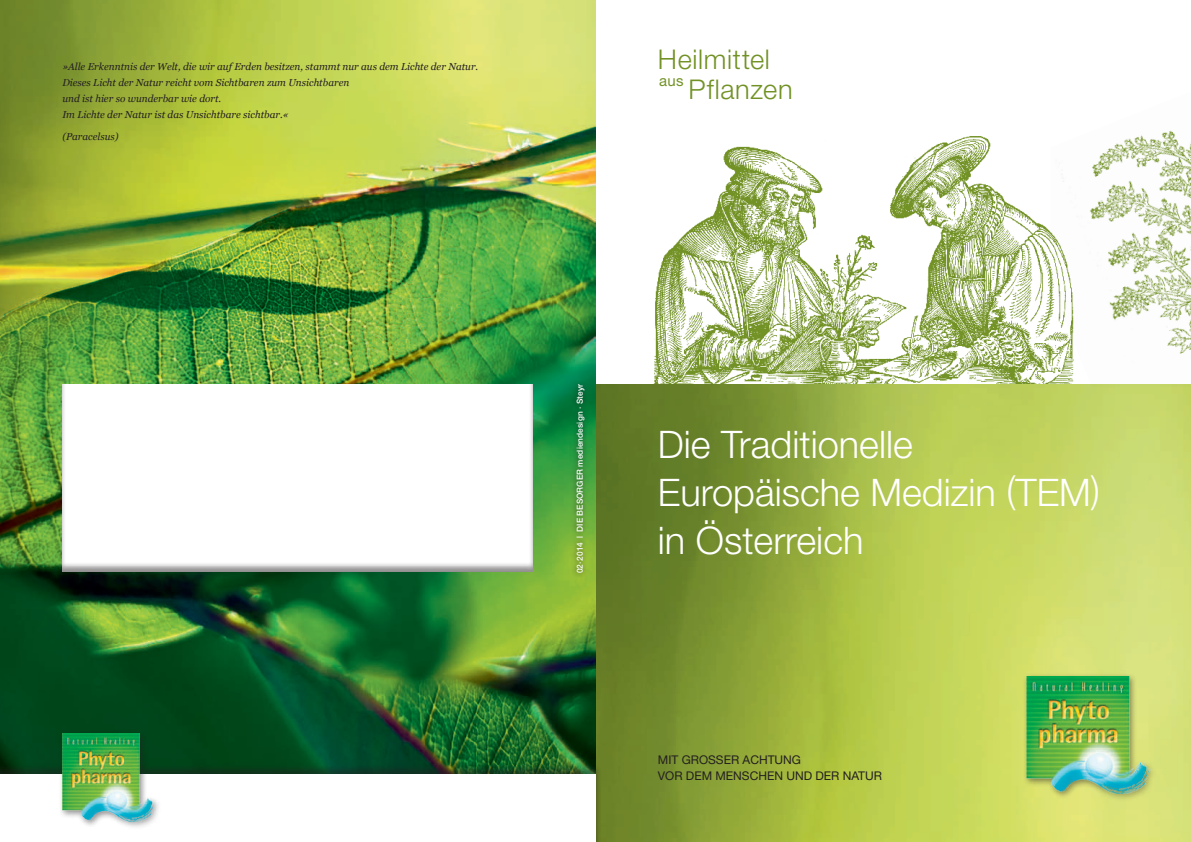
<style>
.page{position:relative;width:1191px;height:842px;background:#fff}
.page>*{position:absolute;margin:0;border:0;box-sizing:border-box;transform-origin:0 0}
.t1{font:300 38px/48px "Helvetica Neue";color:#fff}
.t2{font:300 27.2px/29.9px "Helvetica Neue";letter-spacing:.03em;color:#729225}
.t3{font:14.9px "Helvetica Neue";color:#729225}
.t4{font:12px/16px "Helvetica Neue";color:#231f20}
.t5{font:italic 10px/16px "Georgia";color:#231f20}
.t6{font:500 8.3px "Helvetica Neue";letter-spacing:.01em;color:#fff}
</style>
<div class="page">
<img style="left:653px;top:136px;width:397px;height:248px">
<img style="left:595px;top:384px;width:596px;height:458px">
<img style="left:0;top:0;width:595px;height:763px">
<div style="left:0;top:763px;width:601px;height:79px;background:#231f20;opacity:.5"></div>
<div style="left:0;top:775px;width:595px;height:67px;background:#fff"></div>
<div style="left:58px;top:729px;width:105px;height:101px;background:#231f20;opacity:.5"></div>
<img style="left:62px;top:733px;width:96px;height:89px">
<div style="left:62px;top:384px;width:472px;height:189px;background:#fff"></div>
<div style="left:570px;top:378px;width:19px;height:201px;background:#231f20;opacity:.75"></div>
<div style="left:1022px;top:672px;width:135px;height:129px;background:#231f20;opacity:.5"></div>
<img style="left:1026px;top:676px;width:127px;height:118px">
<img style="left:1050px;top:130px;width:141px;height:257px">
<p class="t5" style="left:62px;top:58px;width:417px">»Alle Erkenntnis der Welt, die wir auf Erden besitzen, stammt nur aus dem Lichte der Natur.<br>Dieses Licht der Natur reicht vom Sichtbaren zum Unsichtbaren<br>und ist hier so wunderbar wie dort.<br>Im Lichte der Natur ist das Unsichtbare sichtbar.«</p>
<p class="t5" style="left:62px;top:128px;width:58px">(Paracelsus)</p>
<h2 class="t2" style="left:688px;top:44px;width:106px;text-indent:-31px">Heilmittel<br>Pflanzen</h2>
<h3 class="t3" style="left:659px;top:72px;width:26px">AUS</h3>
<p class="t6" style="left:575px;top:573px;width:191px;rotate:-90deg">02·2014 | DIE BESORGER mediendesign · Steyr</p>
<h1 class="t1" style="left:658px;top:420px;width:444px">Die Traditionelle<br>Europäische Medizin (TEM) in Österreich</h1>
<p class="t4" style="left:658px;top:751px;width:226px">MIT GROSSER ACHTUNG<br>VOR DEM MENSCHEN UND DER NATUR</p>
</div>
